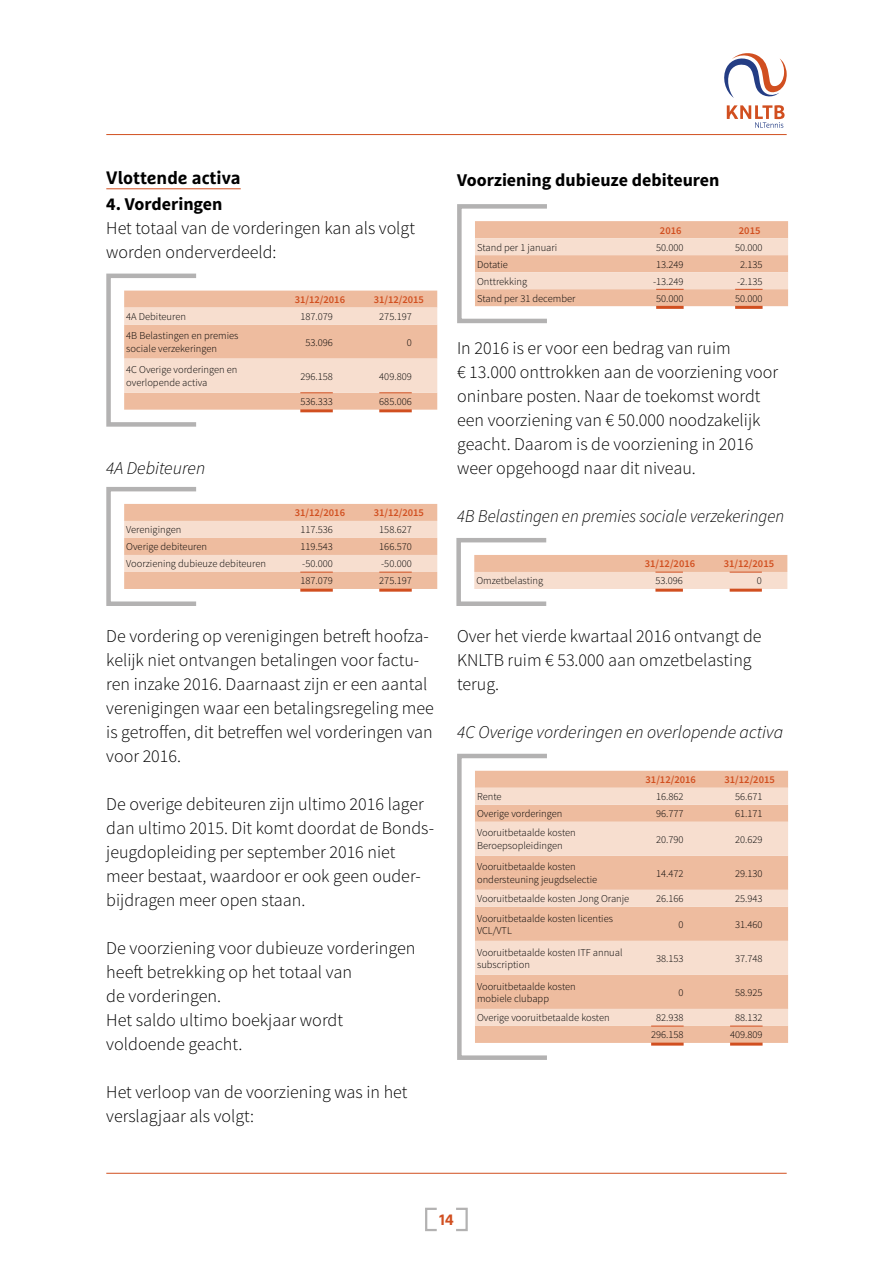
<style>
.page{position:relative;width:893px;height:1263px;background:#fff}
.page>*{position:absolute;margin:0;border:0;box-sizing:border-box;transform-origin:0 0}
.t1{font:300 18px/24px "Source Sans Pro";color:#000}
.t2{font:italic 300 18px "Source Sans Pro";color:#000}
.t3{font:700 18px "Source Sans Pro";color:#000}
.t4{font:italic 300 18px "Source Sans Pro";color:#000;scale:.95 1}
.t5{font:700 18px "Marselis Pro";color:#000}
.t6{font:700 15px "Marselis Pro";color:#d14f20}
.t7{font:300 10.5px/12.6px "Source Sans Pro";color:#000}
.t8{font:600 10.5px "Source Sans Pro";color:#d14f20}
</style>
<div class="page">
<svg style="left:727px;top:105px;width:58px;height:23px"></svg>
<svg style="left:724px;top:53px;width:63px;height:45px"></svg>
<div style="left:425px;top:1208px;width:13px;height:23px;border:2px solid #b3b2b2"></div>
<div style="left:455px;top:1208px;width:13px;height:23px;border:2px solid #b3b2b2"></div>
<hr style="left:106px;top:134px;width:681px;height:1px;background:#d14f20">
<hr style="left:106px;top:1173px;width:681px;height:1px;background:#d14f20">
<hr style="left:106px;top:189px;width:135px;height:1px;background:#d14f20">
<div style="left:106px;top:274px;width:92px;height:153px;border:4px solid #b3b2b2"></div>
<svg style="left:124px;top:291px;width:313px;height:119px;background:#f1cbb4"></svg>
<hr style="left:300px;top:392px;width:33px;height:1px;background:#d14f20">
<hr style="left:300px;top:409px;width:33px;height:3px;background:#d14f20">
<hr style="left:379px;top:392px;width:33px;height:1px;background:#d14f20">
<hr style="left:379px;top:409px;width:33px;height:3px;background:#d14f20">
<div style="left:106px;top:487px;width:92px;height:119px;border:4px solid #b3b2b2"></div>
<svg style="left:124px;top:504px;width:313px;height:85px;background:#f1c9b2"></svg>
<hr style="left:300px;top:572px;width:33px;height:1px;background:#d14f20">
<hr style="left:300px;top:589px;width:33px;height:3px;background:#d14f20">
<hr style="left:379px;top:572px;width:33px;height:1px;background:#d14f20">
<hr style="left:379px;top:589px;width:33px;height:3px;background:#d14f20">
<div style="left:456px;top:538px;width:92px;height:68px;border:4px solid #b3b2b2"></div>
<svg style="left:474px;top:555px;width:313px;height:34px;background:#f2ccb6"></svg>
<hr style="left:655px;top:589px;width:28px;height:3px;background:#d14f20">
<hr style="left:730px;top:572px;width:32px;height:1px;background:#d14f20">
<hr style="left:730px;top:589px;width:32px;height:3px;background:#d14f20">
<div style="left:457px;top:754px;width:92px;height:306px;border:4px solid #b3b2b2"></div>
<div style="left:475px;top:771px;width:313px;height:272px;background:#eebc9f"></div>
<svg style="left:475px;top:788px;width:313px;height:238px;background:#f2cdb7"></svg>
<hr style="left:651px;top:1026px;width:33px;height:1px;background:#d14f20">
<hr style="left:651px;top:1042px;width:33px;height:3px;background:#d14f20">
<hr style="left:730px;top:1026px;width:33px;height:1px;background:#d14f20">
<hr style="left:730px;top:1042px;width:33px;height:3px;background:#d14f20">
<div style="left:457px;top:204px;width:92px;height:119px;border:4px solid #b3b2b2"></div>
<hr style="left:656px;top:306px;width:28px;height:3px;background:#d14f20">
<svg style="left:475px;top:221px;width:313px;height:85px;background:#f1c9b2"></svg>
<hr style="left:735px;top:306px;width:28px;height:3px;background:#d14f20">
<p class="t5" style="left:106px;top:167px;width:136px">Vlottende activa</p>
<p class="t3" style="left:106px;top:192px;width:118px">4. Vorderingen</p>
<p class="t1" style="left:106px;top:216px;width:310px">Het totaal van de vorderingen kan als volgt worden onderverdeeld:</p>
<p class="t8" style="left:295px;top:293px;width:52px">31/12/2016</p>
<p class="t8" style="left:374px;top:293px;width:52px">31/12/2015</p>
<p class="t7" style="left:126px;top:310px;width:61px">4A Debiteuren</p>
<p class="t7" style="left:300px;top:310px;width:34px">187.079</p>
<p class="t7" style="left:379px;top:310px;width:34px">275.197</p>
<p class="t7" style="left:126px;top:329px;width:114px">4B Belastingen en premies sociale verzekeringen</p>
<p class="t7" style="left:305px;top:336px;width:29px">53.096</p>
<p class="t7" style="left:407px;top:336px;width:7px">0</p>
<p class="t7" style="left:126px;top:364px;width:113px">4C Overige vorderingen en overlopende activa</p>
<p class="t7" style="left:300px;top:370px;width:34px">296.158</p>
<p class="t7" style="left:379px;top:370px;width:34px">409.809</p>
<p class="t7" style="left:300px;top:395px;width:34px">536.333</p>
<p class="t7" style="left:379px;top:395px;width:34px">685.006</p>
<p class="t2" style="left:106px;top:457px;width:100px">4A Debiteuren</p>
<p class="t8" style="left:295px;top:506px;width:52px">31/12/2016</p>
<p class="t8" style="left:374px;top:506px;width:52px">31/12/2015</p>
<p class="t7" style="left:126px;top:524px;width:57px">Verenigingen</p>
<p class="t7" style="left:300px;top:524px;width:34px">117.536</p>
<p class="t7" style="left:379px;top:524px;width:34px">158.627</p>
<p class="t7" style="left:126px;top:541px;width:82px">Overige debiteuren</p>
<p class="t7" style="left:300px;top:541px;width:34px">119.543</p>
<p class="t7" style="left:379px;top:541px;width:34px">166.570</p>
<p class="t7" style="left:126px;top:558px;width:141px">Voorziening dubieuze debiteuren</p>
<p class="t7" style="left:302px;top:558px;width:32px">-50.000</p>
<p class="t7" style="left:381px;top:558px;width:32px">-50.000</p>
<p class="t7" style="left:300px;top:575px;width:34px">187.079</p>
<p class="t7" style="left:379px;top:575px;width:34px">275.197</p>
<p class="t1" style="left:106px;top:624px;width:329px">De vordering op verenigingen betreft hoofza&shy;kelijk niet ontvangen betalingen voor factu&shy;ren inzake 2016. Daarnaast zijn er een aantal verenigingen waar een betalingsregeling mee is getroffen, dit betreffen wel vorderingen van voor 2016.</p>
<p class="t1" style="left:106px;top:792px;width:329px">De overige debiteuren zijn ultimo 2016 lager dan ultimo 2015. Dit komt doordat de Bonds&shy;jeugdopleiding per september 2016 niet meer bestaat, waardoor er ook geen ouder&shy;bijdragen meer open staan.</p>
<p class="t1" style="left:106px;top:936px;width:311px">De voorziening voor dubieuze vorderingen heeft betrekking op het totaal van<br>de vorderingen.<br>Het saldo ultimo boekjaar wordt voldoende geacht.</p>
<p class="t1" style="left:106px;top:1080px;width:303px">Het verloop van de voorziening was in het verslagjaar als volgt:</p>
<p class="t3" style="left:457px;top:168px;width:264px">Voorziening dubieuze debiteuren</p>
<p class="t8" style="left:660px;top:223px;width:23px">2016</p>
<p class="t8" style="left:739px;top:223px;width:23px">2015</p>
<p class="t7" style="left:477px;top:241px;width:82px">Stand per 1 januari</p>
<p class="t7" style="left:656px;top:241px;width:29px">50.000</p>
<p class="t7" style="left:735px;top:241px;width:29px">50.000</p>
<p class="t7" style="left:477px;top:258px;width:32px">Dotatie</p>
<p class="t7" style="left:656px;top:258px;width:29px">13.249</p>
<p class="t7" style="left:740px;top:258px;width:24px">2.135</p>
<p class="t7" style="left:477px;top:275px;width:52px">Onttrekking</p>
<p class="t7" style="left:653px;top:275px;width:32px">-13.249</p>
<p class="t7" style="left:737px;top:275px;width:27px">-2.135</p>
<p class="t7" style="left:477px;top:292px;width:100px">Stand per 31 december</p>
<p class="t7" style="left:656px;top:292px;width:29px">50.000</p>
<p class="t7" style="left:735px;top:292px;width:29px">50.000</p>
<p class="t1" style="left:457px;top:336px;width:323px">In 2016 is er voor een bedrag van ruim<br>€ 13.000 onttrokken aan de voorziening voor oninbare posten. Naar de toekomst wordt een voorziening van € 50.000 noodzakelijk geacht. Daarom is de voorziening in 2016 weer opgehoogd naar dit niveau.</p>
<p class="t4" style="left:457px;top:505px;width:346px">4B Belastingen en premies sociale verzekeringen</p>
<p class="t8" style="left:645px;top:557px;width:52px">31/12/2016</p>
<p class="t8" style="left:724px;top:557px;width:52px">31/12/2015</p>
<p class="t7" style="left:476px;top:575px;width:68px">Omzetbelasting</p>
<p class="t7" style="left:655px;top:575px;width:29px">53.096</p>
<p class="t7" style="left:757px;top:575px;width:7px">0</p>
<p class="t1" style="left:457px;top:624px;width:306px">Over het vierde kwartaal 2016 ontvangt de<br>KNLTB ruim € 53.000 aan omzetbelasting terug.</p>
<p class="t2" style="left:457px;top:721px;width:328px">4C Overige vorderingen en overlopende activa</p>
<p class="t8" style="left:646px;top:773px;width:52px">31/12/2016</p>
<p class="t8" style="left:724px;top:773px;width:52px">31/12/2015</p>
<p class="t7" style="left:477px;top:790px;width:26px">Rente</p>
<p class="t7" style="left:656px;top:790px;width:29px">16.862</p>
<p class="t7" style="left:735px;top:790px;width:29px">56.671</p>
<p class="t7" style="left:477px;top:807px;width:87px">Overige vorderingen</p>
<p class="t7" style="left:656px;top:807px;width:29px">96.777</p>
<p class="t7" style="left:735px;top:807px;width:29px">61.171</p>
<p class="t7" style="left:477px;top:827px;width:100px">Vooruitbetaalde kosten<br>Beroepsopleidingen</p>
<p class="t7" style="left:656px;top:833px;width:29px">20.790</p>
<p class="t7" style="left:735px;top:833px;width:29px">20.629</p>
<p class="t7" style="left:477px;top:861px;width:122px">Vooruitbetaalde kosten ondersteuning jeugdselectie</p>
<p class="t7" style="left:656px;top:867px;width:29px">14.472</p>
<p class="t7" style="left:735px;top:867px;width:29px">29.130</p>
<p class="t7" style="left:477px;top:892px;width:154px">Vooruitbetaalde kosten Jong Oranje</p>
<p class="t7" style="left:656px;top:892px;width:29px">26.166</p>
<p class="t7" style="left:735px;top:892px;width:29px">25.943</p>
<p class="t7" style="left:477px;top:912px;width:137px">Vooruitbetaalde kosten licenties<br>VCL/VTL</p>
<p class="t7" style="left:679px;top:918px;width:7px">0</p>
<p class="t7" style="left:735px;top:918px;width:29px">31.460</p>
<p class="t7" style="left:477px;top:946px;width:147px">Vooruitbetaalde kosten ITF annual subscription</p>
<p class="t7" style="left:656px;top:952px;width:29px">38.153</p>
<p class="t7" style="left:735px;top:952px;width:29px">37.748</p>
<p class="t7" style="left:477px;top:980px;width:100px">Vooruitbetaalde kosten mobiele clubapp</p>
<p class="t7" style="left:679px;top:986px;width:7px">0</p>
<p class="t7" style="left:735px;top:986px;width:29px">58.925</p>
<p class="t7" style="left:477px;top:1012px;width:134px">Overige vooruitbetaalde kosten</p>
<p class="t7" style="left:656px;top:1012px;width:29px">82.938</p>
<p class="t7" style="left:735px;top:1012px;width:29px">88.132</p>
<p class="t7" style="left:651px;top:1029px;width:34px">296.158</p>
<p class="t7" style="left:730px;top:1029px;width:34px">409.809</p>
<p class="t6" style="left:439px;top:1210px;width:16px">14</p>
</div>
